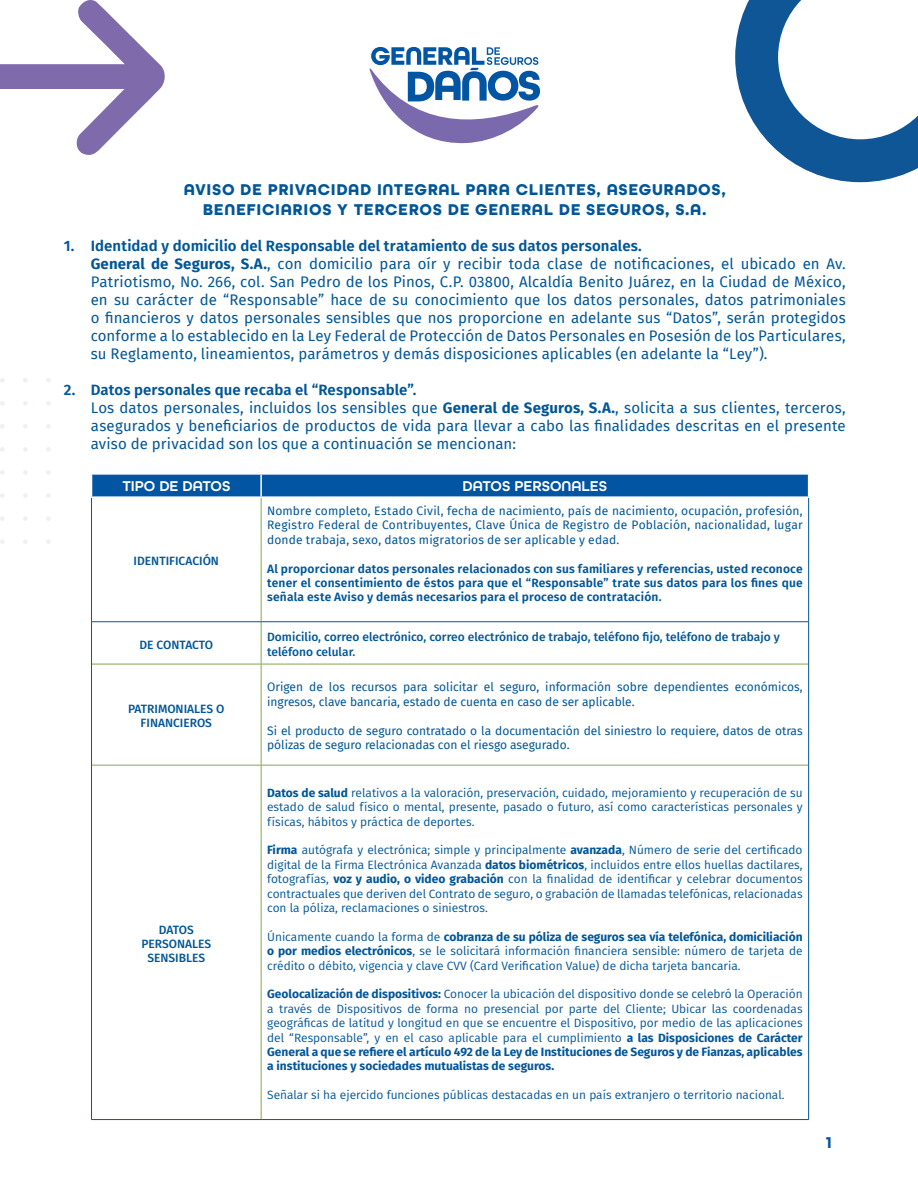
<style>
.page{position:relative;width:918px;height:1188px;background:#fff}
.page>*{position:absolute;margin:0;border:0;box-sizing:border-box;transform-origin:0 0}
.t1{font:700 16.5px/19.8px "All Round Gothic";letter-spacing:.04em;color:#015698;text-align:center}
.t2{font:700 16.5px "All Round Gothic";color:#0155a3}
.t3{font:15px/18px "Fira Sans";letter-spacing:.005em;color:#015698}
.t4{font:600 15px "All Round Gothic";color:#fff}
.t5{font:12px/14.4px "Fira Sans";color:#015698;text-align:justify}
.t6{font:12px/14.4px "Fira Sans";color:#055698;text-align:justify}
.t7{font:12px/14.4px "Fira Sans";color:#015698}
.t8{font:600 12px/14.4px "Fira Sans";letter-spacing:.015em;color:#015698;text-align:justify}
.t9{font:500 12px/14.4px "Fira Sans";color:#015698;text-align:center}
.s1{font-weight:600}
.s2{font-weight:700}
</style>
<div class="page">
<svg style="left:0;top:378px;width:51px;height:166px"></svg>
<div style="left:91px;top:474px;width:718px;height:22px;background:#0155a3"></div>
<hr style="left:261px;top:498px;width:1px;height:124px;background:#81a944">
<hr style="left:261px;top:622px;width:1px;height:42px;background:#81a944">
<hr style="left:92px;top:664px;width:169px;height:1px;background:#81a944">
<hr style="left:261px;top:664px;width:547px;height:1px;background:#81a944">
<hr style="left:261px;top:664px;width:1px;height:101px;background:#81a944">
<hr style="left:92px;top:765px;width:169px;height:1px;background:#81a944">
<hr style="left:261px;top:765px;width:547px;height:1px;background:#81a944">
<hr style="left:261px;top:765px;width:1px;height:354px;background:#81a944">
<hr style="left:92px;top:621px;width:169px;height:1px;background:#0155a3">
<hr style="left:261px;top:621px;width:547px;height:1px;background:#0155a3">
<hr style="left:91px;top:498px;width:1px;height:124px;background:#015698">
<hr style="left:808px;top:498px;width:1px;height:124px;background:#015698">
<hr style="left:91px;top:622px;width:1px;height:42px;background:#015698">
<hr style="left:808px;top:622px;width:1px;height:42px;background:#015698">
<hr style="left:91px;top:664px;width:1px;height:101px;background:#015698">
<hr style="left:808px;top:664px;width:1px;height:101px;background:#015698">
<hr style="left:91px;top:765px;width:1px;height:354px;background:#015698">
<hr style="left:808px;top:765px;width:1px;height:354px;background:#015698">
<hr style="left:91px;top:1119px;width:170px;height:1px;background:#015698">
<hr style="left:261px;top:1119px;width:548px;height:1px;background:#015698">
<svg style="left:735px;top:0;width:183px;height:182px"></svg>
<svg style="left:0;top:0;width:165px;height:155px"></svg>
<svg style="left:369px;top:47px;width:171px;height:97px"></svg>
<p class="t1" style="left:184px;top:180px;width:544px">AVISO DE PRIVACIDAD INTEGRAL PARA CLIENTES, ASEGURADOS,<br>BENEFICIARIOS Y TERCEROS DE GENERAL DE SEGUROS, S.A.</p>
<p class="t3" style="left:91px;top:237px;width:756px;text-indent:-27px"><span class="s1">1. Identidad y domicilio del Responsable del tratamiento de sus datos personales.<br></span><span class="s2">General de Seguros, S.A.</span>, con domicilio para oír y recibir toda clase de notificaciones, el ubicado en Av.<br>Patriotismo, No. 266, col. San Pedro de los Pinos, C.P. 03800, Alcaldía Benito Juárez, en la Ciudad de México, en su carácter de “Responsable” hace de su conocimiento que los datos personales, datos patrimoniales o financieros y datos personales sensibles que nos proporcione en adelante sus “Datos”, serán protegidos conforme a lo establecido en la Ley Federal de Protección de Datos Personales en Posesión de los Particulares, su Reglamento, lineamientos, parámetros y demás disposiciones aplicables (en adelante la “Ley”).</p>
<p class="t3" style="left:91px;top:381px;width:756px;text-indent:-27px"><span class="s1">2. Datos personales que recaba el “Responsable”.<br></span>Los datos personales, incluidos los sensibles que <span class="s2">General de Seguros, S.A.</span>, solicita a sus clientes, terceros, asegurados y beneficiarios de productos de vida para llevar a cabo las finalidades descritas en el presente aviso de privacidad son los que a continuación se mencionan:</p>
<p class="t4" style="left:122px;top:477px;width:109px">TIPO DE DATOS</p>
<p class="t4" style="left:463px;top:477px;width:146px">DATOS PERSONALES</p>
<p class="t9" style="left:134px;top:553px;width:87px">IDENTIFICACIÓN</p>
<p class="t7" style="left:267px;top:503px;width:537px;text-align:justify">Nombre completo, Estado Civil, fecha de nacimiento, país de nacimiento, ocupación, profesión, Registro Federal de Contribuyentes, Clave Única de Registro de Población, nacionalidad, lugar donde trabaja, sexo, datos migratorios de ser aplicable y edad.</p>
<p class="t8" style="left:267px;top:560px;width:537px">Al proporcionar datos personales relacionados con sus familiares y referencias, usted reconoce tener el consentimiento de éstos para que el “Responsable” trate sus datos para los fines que señala este Aviso y demás necesarios para el proceso de contratación.</p>
<p class="t9" style="left:140px;top:637px;width:75px">DE CONTACTO</p>
<p class="t9" style="left:267px;top:629px;width:514px;text-align:left">Domicilio, correo electrónico, correo electrónico de trabajo, teléfono fijo, teléfono de trabajo y teléfono celular.</p>
<p class="t9" style="left:128px;top:701px;width:98px">PATRIMONIALES O<br>FINANCIEROS</p>
<p class="t9" style="left:141px;top:922px;width:71px">DATOS<br>PERSONALES<br>SENSIBLES</p>
<p class="t7" style="left:267px;top:680px;width:537px">Origen de los recursos para solicitar el seguro, información sobre dependientes económicos, ingresos, clave bancaria, estado de cuenta en caso de ser aplicable.</p>
<p class="t7" style="left:267px;top:723px;width:537px">Si el producto de seguro contratado o la documentación del siniestro lo requiere, datos de otras pólizas de seguro relacionadas con el riesgo asegurado.</p>
<p class="t5" style="left:267px;top:785px;width:537px"><span class="s2">Datos de salud</span> relativos a la valoración, preservación, cuidado, mejoramiento y recuperación de su estado de salud físico o mental, presente, pasado o futuro, así como características personales y físicas, hábitos y práctica de deportes.</p>
<p class="t5" style="left:267px;top:843px;width:537px"><span class="s2">Firma</span> autógrafa y electrónica; simple y principalmente <span class="s2">avanzada</span>, Número de serie del certificado digital de la Firma Electrónica Avanzada <span class="s2">datos biométricos</span>, incluidos entre ellos huellas dactilares, fotografías, <span class="s2">voz y audio, o video grabación</span> con la finalidad de identificar y celebrar documentos contractuales que deriven del Contrato de seguro, o grabación de llamadas telefónicas, relacionadas con la póliza, reclamaciones o siniestros.</p>
<p class="t5" style="left:267px;top:929px;width:537px">Únicamente cuando la forma de <span class="s2">cobranza de su póliza de seguros sea vía telefónica, domiciliación o por medios electrónicos</span>, se le solicitará información financiera sensible: número de tarjeta de crédito o débito, vigencia y clave CVV (Card Verification Value) de dicha tarjeta bancaria.</p>
<p class="t6" style="left:267px;top:987px;width:537px"><span class="s2">Geolocalización de dispositivos:</span> Conocer la ubicación del dispositivo donde se celebró la Operación a través de Dispositivos de forma no presencial por parte del Cliente; Ubicar las coordenadas geográficas de latitud y longitud en que se encuentre el Dispositivo, por medio de las aplicaciones del “Responsable”, y en el caso aplicable para el cumplimiento <span class="s2">a las Disposiciones de Carácter General a que se refiere el artículo 492 de la Ley de Instituciones de Seguros y de Fianzas, aplicables a instituciones y sociedades mutualistas de seguros.</span></p>
<p class="t6" style="left:267px;top:1087px;width:519px">Señalar si ha ejercido funciones públicas destacadas en un país extranjero o territorio nacional.</p>
<p class="t2" style="left:826px;top:1132px;width:7px">1</p>
</div>
